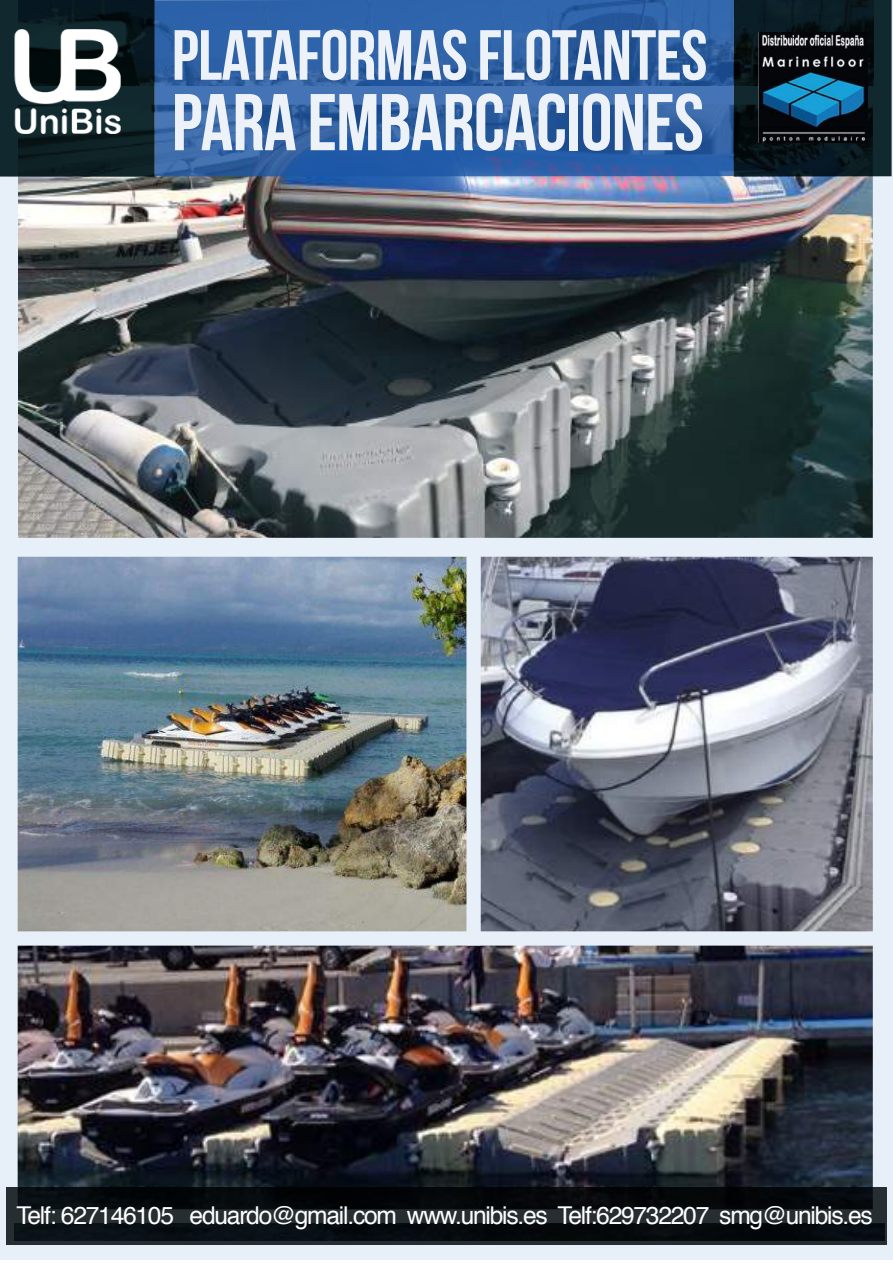
<style>
.page{position:relative;width:893px;height:1263px;background:#fff}
.page>*{position:absolute;margin:0;border:0;box-sizing:border-box;transform-origin:0 0}
.t1{font:700 80.25px "Bebas Neue";letter-spacing:-.01em;color:#edf2f8}
.t2{font:700 70.8px "Bebas Neue";letter-spacing:-.01em;color:#edf2f8}
.t3{font:24.6px "Helvetica";letter-spacing:-.05em;color:#fff}
</style>
<div class="page">
<div style="left:0;top:0;width:893px;height:1259px;background:#e7eff8"></div>
<img style="left:17px;top:556px;width:450px;height:375px">
<svg style="left:480px;top:556px;width:393px;height:375px;background:#686b7d"></svg>
<img style="left:17px;top:931px;width:856px;height:256px">
<img style="left:18px;top:176px;width:855px;height:362px">
<svg style="left:6px;top:1187px;width:881px;height:58px;background:#0f1518"></svg>
<svg style="left:155px;top:0;width:579px;height:176px;background:#2e60a4"></svg>
<svg style="left:0;top:0;width:155px;height:177px;background:#0c1f25"></svg>
<svg style="left:734px;top:0;width:158px;height:177px;background:#0b1c22"></svg>
<img style="left:757px;top:32px;width:111px;height:111px">
<img style="left:9px;top:22px;width:118px;height:120px">
<h2 class="t2" style="left:172px;top:27px;width:537px">PLATAFORMAS FLOTANTES</h2>
<h1 class="t1" style="left:172px;top:90px;width:534px">PARA EMBARCACIONES</h1>
<p class="t3" style="left:16px;top:1205px;width:858px">Telf: 627146105 eduardo@gmail.com www.unibis.es Telf:629732207 smg@unibis.es</p>
</div>
